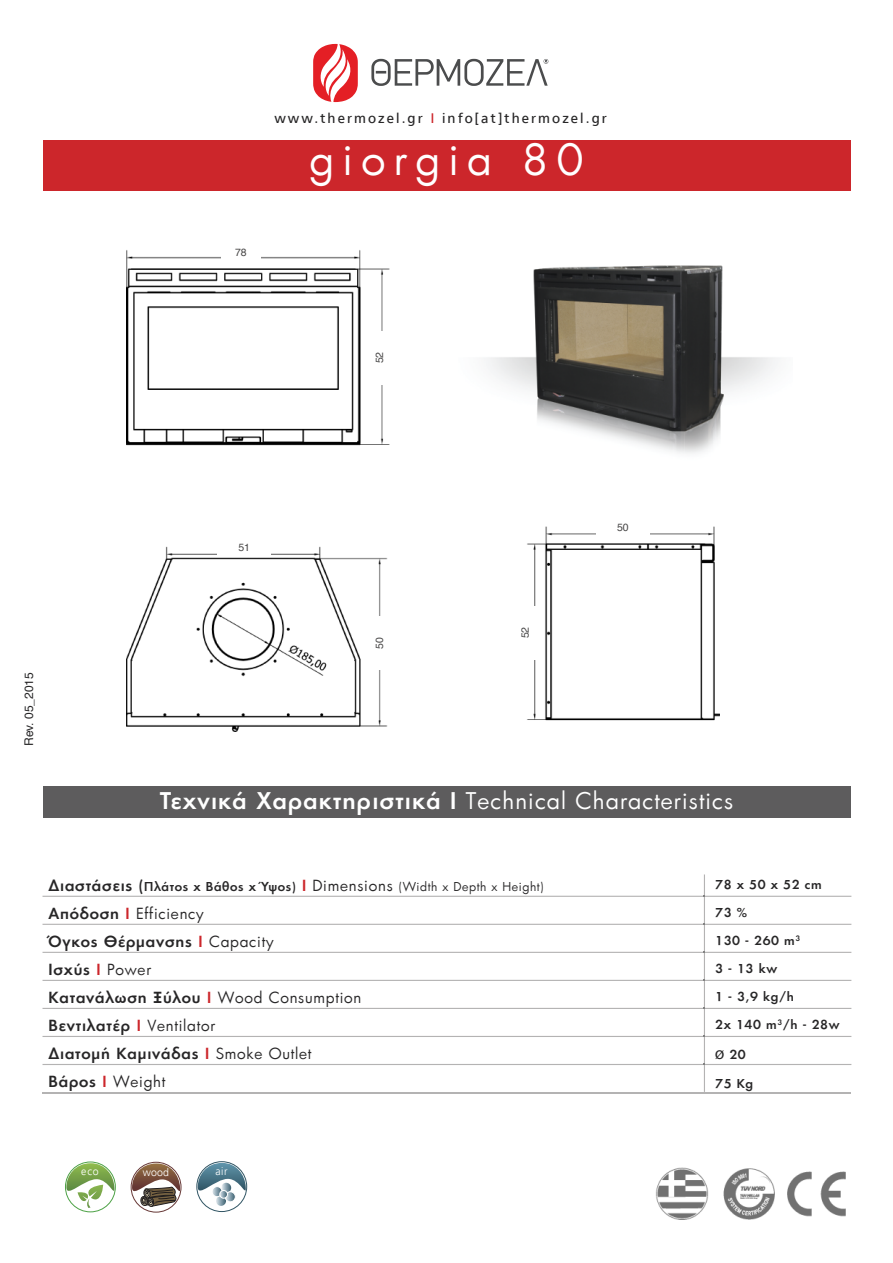
<style>
.page{position:relative;width:893px;height:1263px;background:#fff}
.page>*{position:absolute;margin:0;border:0;box-sizing:border-box;transform-origin:0 0}
.t1{font:42px "PF Futura Neu";letter-spacing:.2em;color:#fff}
.t2{font:22.5px "PF Futura Neu";letter-spacing:.05em;color:#fff}
.t3{font:500 15px/28px "PF Futura Neu";letter-spacing:.05em;color:#272627}
.t4{font:13.8px "PF Catalog";letter-spacing:.15em;color:#272627}
.t5{font:12px "PF Futura Neu";letter-spacing:.05em;color:#272627}
.t6{font:500 12px "PF Futura Neu";letter-spacing:.05em;color:#272627}
.t7{font:12px "Helvetica";color:#272627}
.t8{font:500 12px "PF Futura Neu";letter-spacing:.43em;color:#272627}
.t9{font:300 10.8px "PF Catalog";letter-spacing:.05em;color:#fff}
.t10{font:10.5px "Helvetica";color:#484747}
.s1{color:#cc262b}
.s2{font-weight:500}
.s3{font-weight:500;font-size:15px}
.s4{font-weight:500;font-size:15px;color:#cc262b}
.s5{font-size:15px}
.s6{font-weight:400}
.s7{font-family:"Helvetica Neue"}
</style>
<div class="page">
<svg style="left:371px;top:59px;width:177px;height:27px"></svg>
<svg style="left:313px;top:44px;width:45px;height:58px"></svg>
<div style="left:43px;top:140px;width:807px;height:50px;background:#cc262b"></div>
<div style="left:43px;top:786px;width:807px;height:32px;background:#5d5c5d"></div>
<img style="left:127px;top:250px;width:263px;height:481px">
<img style="left:527px;top:526px;width:192px;height:195px">
<img style="left:484px;top:265px;width:296px;height:189px">
<img style="left:91px;top:1192px;width:11px;height:8px">
<svg style="left:78px;top:1192px;width:13px;height:16px"></svg>
<img style="left:66px;top:1163px;width:49px;height:29px">
<div style="left:65px;top:1162px;width:51px;height:50px;border:1px solid #4da246;border-radius:50%"></div>
<svg style="left:130px;top:1161px;width:52px;height:52px"></svg>
<svg style="left:140px;top:1192px;width:38px;height:15px"></svg>
<img style="left:132px;top:1163px;width:49px;height:29px">
<div style="left:131px;top:1162px;width:50px;height:50px;border:1px solid #673836;border-radius:50%"></div>
<img style="left:198px;top:1163px;width:48px;height:28px">
<div style="left:197px;top:1161px;width:50px;height:51px;border:1px solid #315564;border-radius:50%"></div>
<div style="left:225px;top:1191px;width:11px;height:11px;border:1px solid #fff;border-radius:50%"></div>
<svg style="left:212px;top:1183px;width:23px;height:23px"></svg>
<div style="left:219px;top:1190px;width:9px;height:8px;border:1px solid #fff;border-radius:50%"></div>
<img style="left:656px;top:1167px;width:190px;height:53px">
<hr style="left:43px;top:896px;width:661px;height:1px;background:#b4b3b3">
<hr style="left:705px;top:896px;width:146px;height:1px;background:#b4b3b3">
<hr style="left:43px;top:924px;width:661px;height:1px;background:#b4b3b3">
<hr style="left:705px;top:924px;width:146px;height:1px;background:#b4b3b3">
<hr style="left:43px;top:952px;width:661px;height:1px;background:#b4b3b3">
<hr style="left:705px;top:952px;width:146px;height:1px;background:#b4b3b3">
<hr style="left:43px;top:980px;width:661px;height:1px;background:#b4b3b3">
<hr style="left:705px;top:980px;width:146px;height:1px;background:#b4b3b3">
<hr style="left:43px;top:1008px;width:661px;height:1px;background:#b4b3b3">
<hr style="left:705px;top:1008px;width:146px;height:1px;background:#b4b3b3">
<hr style="left:43px;top:1036px;width:661px;height:1px;background:#b4b3b3">
<hr style="left:705px;top:1036px;width:146px;height:1px;background:#b4b3b3">
<hr style="left:43px;top:1064px;width:661px;height:1px;background:#b4b3b3">
<hr style="left:705px;top:1064px;width:146px;height:1px;background:#b4b3b3">
<hr style="left:43px;top:1092px;width:808px;height:1px;background:#b4b3b3">
<svg style="left:704px;top:874px;width:1px;height:218px"></svg>
<div style="left:221px;top:243px;width:40px;height:20px;background:#fff"></div>
<div style="left:218px;top:539px;width:53px;height:17px;background:#fff"></div>
<div style="left:366px;top:331px;width:29px;height:53px;background:#fff"></div>
<div style="left:514px;top:606px;width:23px;height:53px;background:#fff"></div>
<div style="left:366px;top:617px;width:29px;height:53px;background:#fff"></div>
<div style="left:596px;top:519px;width:53px;height:18px;background:#fff"></div>
<p class="t10" style="left:235px;top:248px;width:13px">78</p>
<p class="t4" style="left:274px;top:110px;width:334px">www.thermozel.gr <span class="s1">I</span> info[at]thermozel.gr</p>
<h1 class="t1" style="left:309px;top:132px;width:276px">giorgia 80</h1>
<p class="t10" style="left:375px;top:363px;width:13px;rotate:-90deg">52</p>
<p class="t10" style="left:238px;top:542px;width:13px">51</p>
<p class="t10" style="left:617px;top:523px;width:13px">50</p>
<p class="t7" style="left:24px;top:746px;width:75px;rotate:-90deg">Rev. 05_2015</p>
<p class="t10" style="left:375px;top:649px;width:13px;rotate:-90deg">50</p>
<p class="t10" style="left:521px;top:638px;width:13px;rotate:-90deg">52</p>
<h2 class="t2" style="left:160px;top:786px;width:575px"><span class="s2">Τεχνικά Χαρακτηριστικά Ι</span> Technical Characteristics</h2>
<p class="t5" style="left:49px;top:879px;width:497px"><span class="s3">Διαστάσεις (</span><span class="s2">Πλάτος χ Βάθος χ Ύψος)</span> <span class="s4">Ι</span> <span class="s5">Dimensions</span> (Width x Depth x Height)</p>
<p class="t3" style="left:49px;top:899px;width:314px">Απόδοση <span class="s1">Ι</span> <span class="s6">Efficiency<br></span>Όγκος Θέρμανσης <span class="s1">Ι</span> <span class="s6">Capacity<br></span>Ισχύς <span class="s1">Ι</span> <span class="s6">Power<br></span>Κατανάλωση Ξύλου <span class="s1">Ι</span> <span class="s6">Wood Consumption<br></span>Βεντιλατέρ <span class="s1">Ι</span> <span class="s6">Ventilator<br></span>Διατομή Καμινάδας <span class="s1">Ι</span> <span class="s6">Smoke Outlet<br></span>Βάρος <span class="s1">Ι</span> <span class="s6">Weight</span></p>
<p class="t8" style="left:715px;top:876px;width:108px">78x50x52cm</p>
<p class="t6" style="left:715px;top:905px;width:33px">73 %</p>
<p class="t6" style="left:715px;top:933px;width:87px">130 - 260 m<sup>3</sup></p>
<p class="t6" style="left:715px;top:961px;width:63px">3-13kw</p>
<p class="t6" style="left:715px;top:989px;width:80px">1 - 3,9 kg/h</p>
<p class="t6" style="left:715px;top:1017px;width:126px">2x 140 m<sup>3</sup>/h - 28w</p>
<p class="t6" style="left:715px;top:1047px;width:32px"><span class="s7">Ø</span> 20</p>
<p class="t6" style="left:715px;top:1075px;width:40px">75 Kg</p>
<p class="t9" style="left:81px;top:1165px;width:19px">eco</p>
<p class="t9" style="left:143px;top:1166px;width:28px">wood</p>
<p class="t9" style="left:215px;top:1165px;width:14px">air</p>
</div>
